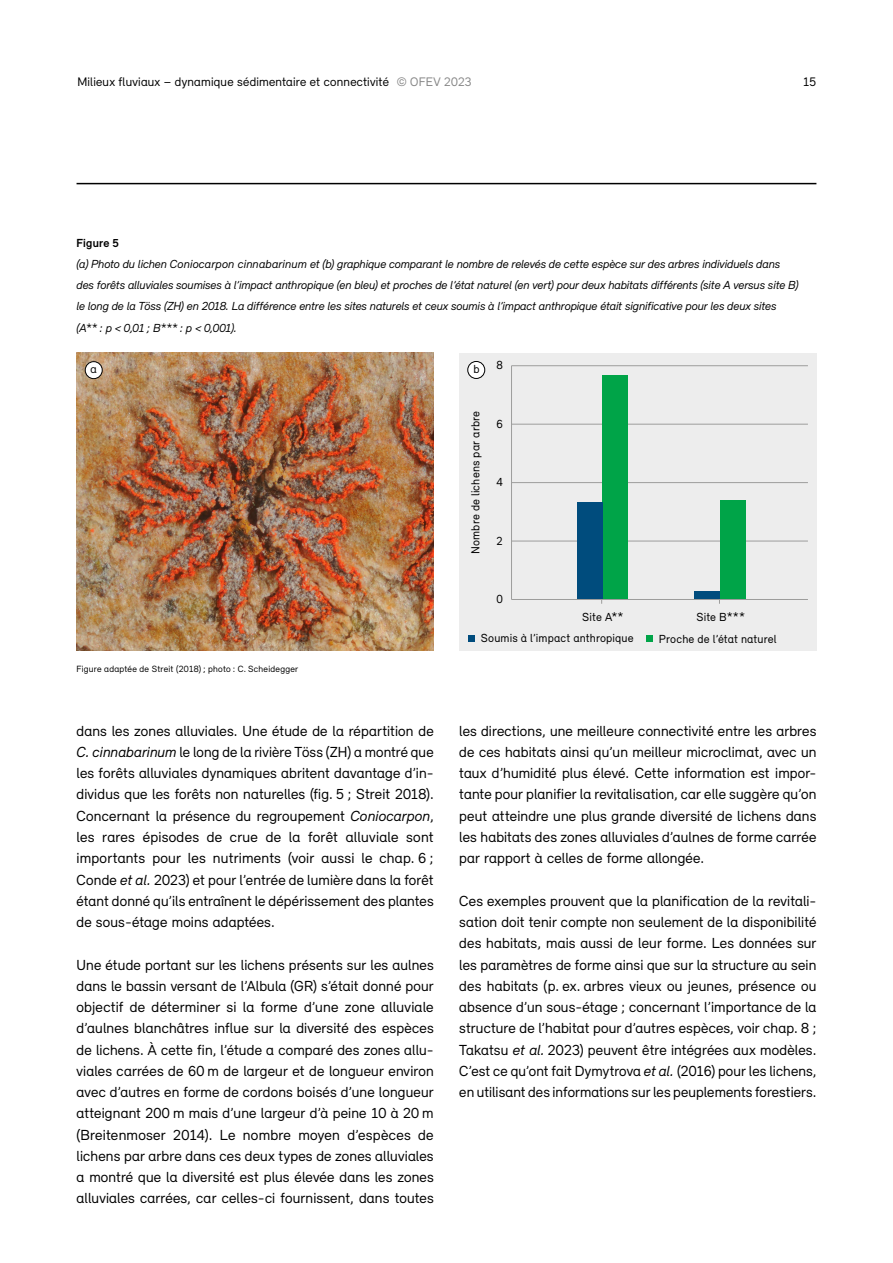
<style>
.page{position:relative;width:893px;height:1263px;background:#fff}
.page>*{position:absolute;margin:0;border:0;box-sizing:border-box;transform-origin:0 0}
._07_Grundtext{font:15px/21.3px "Relevant";letter-spacing:.01em;color:#000;text-align:justify}
.t1{font:12.75px "Relevant";letter-spacing:.015em;color:#000}
._08_Legende_Text{font:italic 12px/21.3px "Relevant";letter-spacing:-.005em;color:#000}
.t2{font:12px "Relevant";letter-spacing:.01em;color:#000}
._08_Legende_Titel{font:700 12px "Relevant";letter-spacing:.02em;color:#000}
._08_Quelle{font:9.3px "Relevant";letter-spacing:.025em;color:#000}
.s1{color:#878787}
.s2{font-style:italic}
</style>
<div class="page">
<hr style="left:77px;top:183px;width:739px;height:1px;background:#000">
<img style="left:77px;top:353px;width:357px;height:298px">
<div style="left:85px;top:362px;width:17px;height:17px;background:#fff;border-radius:50%"></div>
<div style="left:85px;top:361px;width:17px;height:18px;border:1px solid #000;border-radius:50%"></div>
<div style="left:459px;top:353px;width:357px;height:298px;background:#ededed"></div>
<div style="left:468px;top:635px;width:7px;height:7px;background:#004c7d"></div>
<div style="left:646px;top:635px;width:7px;height:7px;background:#00a448"></div>
<div style="left:468px;top:361px;width:17px;height:17px;background:#fff;border-radius:50%"></div>
<div style="left:468px;top:361px;width:17px;height:18px;border:1px solid #000;border-radius:50%"></div>
<hr style="left:511px;top:366px;width:1px;height:233px;background:#9d9d9c">
<hr style="left:511px;top:541px;width:297px;height:1px;background:#9d9d9c">
<hr style="left:511px;top:482px;width:297px;height:1px;background:#9d9d9c">
<hr style="left:511px;top:424px;width:297px;height:1px;background:#9d9d9c">
<hr style="left:511px;top:365px;width:297px;height:1px;background:#9d9d9c">
<div style="left:602px;top:375px;width:26px;height:224px;background:#00a448"></div>
<div style="left:577px;top:502px;width:25px;height:97px;background:#004c7d"></div>
<div style="left:720px;top:500px;width:26px;height:99px;background:#00a448"></div>
<div style="left:695px;top:591px;width:25px;height:8px;background:#004c7d"></div>
<hr style="left:511px;top:599px;width:297px;height:1px;background:#9d9d9c">
<p class="t1" style="left:77px;top:74px;width:396px">Milieux fluviaux – dynamique sédimentaire et connectivité <span class="s1">© OFEV 2023</span></p>
<p class="t1" style="left:803px;top:74px;width:15px">15</p>
<p class="_08_Legende_Titel" style="left:77px;top:235px;width:44px">Figure 5</p>
<p class="_08_Legende_Text" style="left:77px;top:252px;width:723px">(a) Photo du lichen Coniocarpon cinnabarinum et (b) graphique comparant le nombre de relevés de cette espèce sur des arbres individuels dans des forêts alluviales soumises à l’impact anthropique (en bleu) et proches de l’état naturel (en vert) pour deux habitats différents (site A versus site B) le long de la Töss (ZH) en 2018. La différence entre les sites naturels et ceux soumis à l’impact anthropique était significative pour les deux sites (A** : p &lt; 0,01 ; B*** : p &lt; 0,001).</p>
<p class="t2" style="left:90px;top:362px;width:8px">a</p>
<p class="_08_Quelle" style="left:77px;top:663px;width:223px">Figure adaptée de Streit (2018) ; photo : C. Scheidegger</p>
<p class="_07_Grundtext" style="left:77px;top:720px;width:359px">dans les zones alluviales. Une étude de la répartition de <span class="s2">C. cinnabarinum</span> le long de la rivière Töss (ZH) a montré que les forêts alluviales dynamiques abritent davantage d’in&shy;dividus que les forêts non naturelles (fig. 5 ; Streit 2018).<br>Concernant la présence du regroupement <span class="s2">Coniocarpon</span>, les rares épisodes de crue de la forêt alluviale sont importants pour les nutriments (voir aussi le chap. 6 ; Conde <span class="s2">et al.</span> 2023) et pour l’entrée de lumière dans la forêt étant donné qu’ils entraînent le dépérissement des plantes de sous-étage moins adaptées.</p>
<p class="_07_Grundtext" style="left:77px;top:954px;width:359px">Une étude portant sur les lichens présents sur les aulnes dans le bassin versant de l’Albula (GR) s’était donné pour objectif de déterminer si la forme d’une zone alluviale d’aulnes blanchâtres influe sur la diversité des espèces de lichens. À cette fin, l’étude a comparé des zones allu&shy;viales carrées de 60 m de largeur et de longueur environ avec d’autres en forme de cordons boisés d’une longueur atteignant 200 m mais d’une largeur d’à peine 10 à 20 m (Breitenmoser 2014). Le nombre moyen d’espèces de lichens par arbre dans ces deux types de zones alluviales a montré que la diversité est plus élevée dans les zones alluviales carrées, car celles-ci fournissent, dans toutes</p>
<p class="t2" style="left:473px;top:362px;width:8px">b</p>
<p class="t2" style="left:468px;top:554px;width:144px;rotate:-90deg">Nombre de lichens par arbre</p>
<p class="t2" style="left:497px;top:358px;width:8px">8</p>
<p class="t2" style="left:497px;top:417px;width:8px">6</p>
<p class="t2" style="left:497px;top:475px;width:8px">4</p>
<p class="t2" style="left:497px;top:533px;width:8px">2</p>
<p class="t2" style="left:497px;top:592px;width:8px">0</p>
<p class="t2" style="left:582px;top:609px;width:43px">Site A**</p>
<p class="t2" style="left:696px;top:609px;width:50px">Site B***</p>
<p class="t2" style="left:481px;top:631px;width:154px">Soumis à l’impact anthropique</p>
<p class="t2" style="left:659px;top:631px;width:119px">Proche de l’état naturel</p>
<p class="_07_Grundtext" style="left:459px;top:720px;width:359px">les directions, une meilleure connectivité entre les arbres de ces habitats ainsi qu’un meilleur microclimat, avec un taux d’humidité plus élevé. Cette information est impor&shy;tante pour planifier la revitalisation, car elle suggère qu’on peut atteindre une plus grande diversité de lichens dans les habitats des zones alluviales d’aulnes de forme carrée par rapport à celles de forme allongée.</p>
<p class="_07_Grundtext" style="left:459px;top:890px;width:359px">Ces exemples prouvent que la planification de la revitali&shy;sation doit tenir compte non seulement de la disponibilité des habitats, mais aussi de leur forme. Les données sur les paramètres de forme ainsi que sur la structure au sein des habitats (p. ex. arbres vieux ou jeunes, présence ou absence d’un sous-étage ; concernant l’importance de la structure de l’habitat pour d’autres espèces, voir chap. 8 ; Takatsu <span class="s2">et al.</span> 2023) peuvent être intégrées aux modèles.<br>C’est ce qu’ont fait Dymytrova <span class="s2">et al.</span> (2016) pour les lichens, en utilisant des informations sur les peuplements forestiers.</p>
</div>
